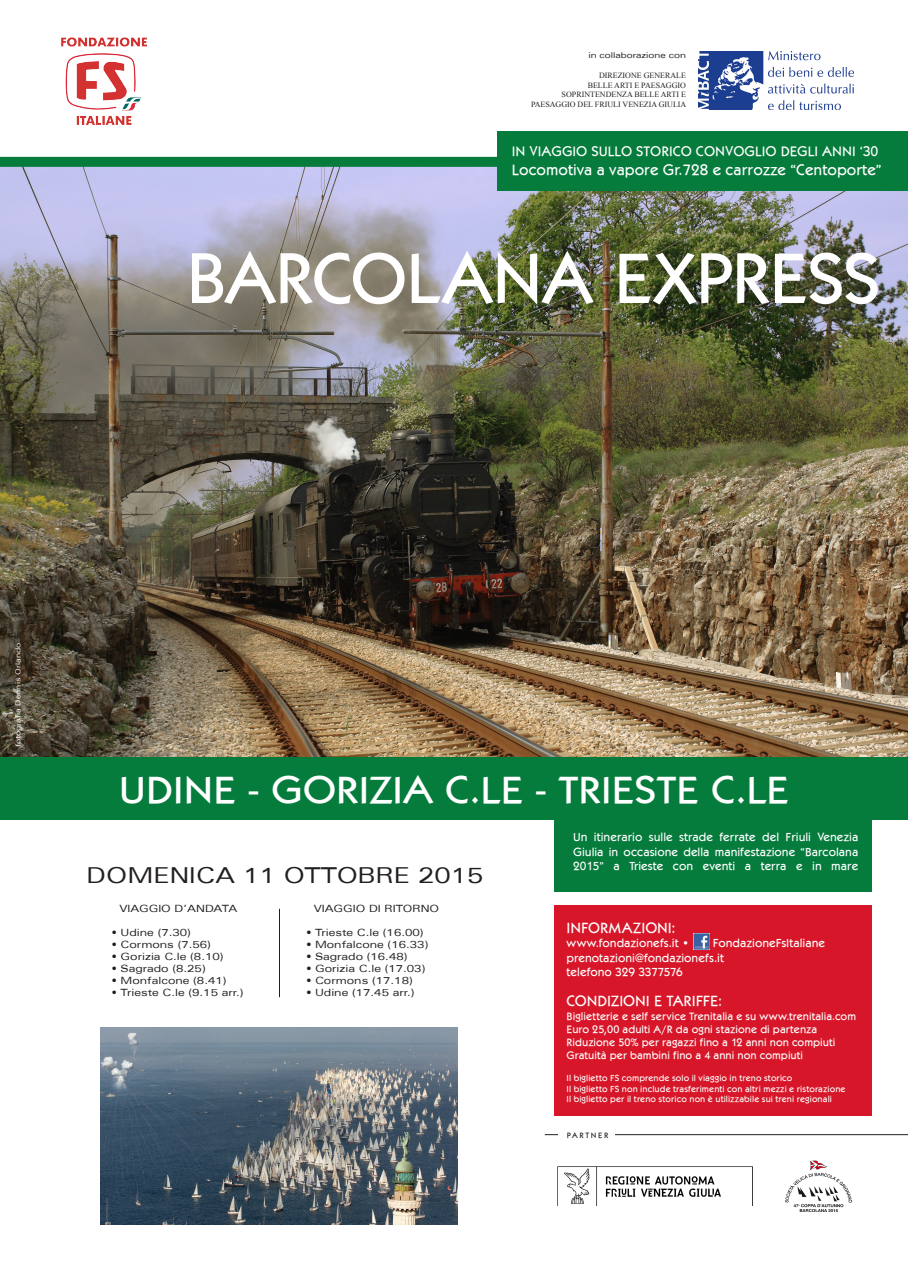
<style>
.page{position:relative;width:908px;height:1276px;background:#fff}
.page>*{position:absolute;margin:0;border:0;box-sizing:border-box;transform-origin:0 0}
.t1{font:73px "Kabob";letter-spacing:-.02em;color:#fff}
.t2{font:39px "Kabob";letter-spacing:-.01em;color:#fff;scale:1.1 1}
.t3{font:expanded 22px "Univers 53";color:#231f20}
.t4{font:15.5px "Kabob";color:#fff}
.t5{font:15.3px "Kabob";letter-spacing:-.005em;color:#fff}
.t6{font:14.2px "Kabob";color:#fff}
.t7{font:12px/14.4px "Kabob";color:#fff;text-align:justify}
.t8{font:11px "Kabob";color:#fff}
.t9{font:expanded 10px "Univers 53";color:#231f20}
.t10{font:9px "Kabob";letter-spacing:.01em;color:#fff}
.t11{font:8px "Times New Roman";color:#231f20}
.t12{font:expanded 8px "Univers 53";color:#231f20}
.t13{font:8px "Kabob";letter-spacing:.2em;color:#231f20}
.t14{font:expanded 7px "Univers 53";color:#fff}
</style>
<div class="page">
<div style="left:554px;top:803px;width:317px;height:88px;background:#057c3c"></div>
<img style="left:0;top:167px;width:907px;height:590px">
<div style="left:0;top:757px;width:907px;height:62px;background:#057c3c"></div>
<img style="left:61px;top:37px;width:86px;height:88px">
<div style="left:0;top:157px;width:907px;height:10px;background:#057c3c"></div>
<hr style="left:544px;top:1134px;width:363px;height:1px;background:#231f20">
<div style="left:557px;top:1130px;width:57px;height:9px;background:#fff"></div>
<div style="left:497px;top:131px;width:410px;height:60px;background:#057c3c"></div>
<img style="left:698px;top:52px;width:155px;height:57px">
<hr style="left:279px;top:909px;width:1px;height:88px;background:#231f20">
<img style="left:100px;top:1028px;width:357px;height:197px">
<div style="left:554px;top:905px;width:317px;height:211px;background:#d71729"></div>
<img style="left:557px;top:1166px;width:195px;height:39px">
<img style="left:693px;top:934px;width:16px;height:15px">
<img style="left:785px;top:1160px;width:66px;height:51px">
<p class="t12" style="left:588px;top:50px;width:99px">in collaborazione con</p>
<p class="t11" style="left:598px;top:70px;width:88px">DIREZIONE GENERALE</p>
<p class="t11" style="left:587px;top:80px;width:100px">BELLE ARTI E PAESAGGIO</p>
<p class="t11" style="left:561px;top:89px;width:126px">SOPRINTENDENZA BELLE ARTI E</p>
<p class="t11" style="left:530px;top:99px;width:157px">PAESAGGIO DEL FRIULI VENEZIA GIULIA</p>
<p class="t6" style="left:511px;top:143px;width:368px">IN VIAGGIO SULLO STORICO CONVOGLIO DEGLI ANNI ‘30</p>
<p class="t4" style="left:511px;top:160px;width:371px">Locomotiva a vapore Gr.728 e carrozze “Centoporte”</p>
<p class="t1" style="left:186px;top:236px;width:695px">BARCOLANA EXPRESS</p>
<p class="t14" style="left:14px;top:747px;width:106px;rotate:-90deg">fotografia Dennis Orlando</p>
<p class="t2" style="left:119px;top:767px;width:610px">UDINE - GORIZIA C.LE - TRIESTE C.LE</p>
<p class="t3" style="left:87px;top:862px;width:398px">DOMENICA 11 OTTOBRE 2015</p>
<p class="t9" style="left:119px;top:903px;width:119px">VIAGGIO D’ANDATA</p>
<p class="t9" style="left:112px;top:927px;width:80px">• Udine (7.30)</p>
<p class="t9" style="left:112px;top:939px;width:100px">• Cormons (7.56)</p>
<p class="t9" style="left:112px;top:951px;width:113px">• Gorizia C.le (8.10)</p>
<p class="t9" style="left:112px;top:963px;width:95px">• Sagrado (8.25)</p>
<p class="t9" style="left:112px;top:975px;width:116px">• Monfalcone (8.41)</p>
<p class="t9" style="left:112px;top:987px;width:133px">• Trieste C.le (9.15 arr.)</p>
<p class="t9" style="left:313px;top:903px;width:127px">VIAGGIO DI RITORNO</p>
<p class="t9" style="left:306px;top:927px;width:119px">• Trieste C.le (16.00)</p>
<p class="t9" style="left:306px;top:939px;width:123px">• Monfalcone (16.33)</p>
<p class="t9" style="left:306px;top:951px;width:103px">• Sagrado (16.48)</p>
<p class="t9" style="left:306px;top:963px;width:120px">• Gorizia C.le (17.03)</p>
<p class="t9" style="left:306px;top:975px;width:108px">• Cormons (17.18)</p>
<p class="t9" style="left:306px;top:987px;width:110px">• Udine (17.45 arr.)</p>
<p class="t7" style="left:573px;top:830px;width:286px">Un itinerario sulle strade ferrate del Friuli Venezia Giulia in occasione della manifestazione “Barcolana 2015” a Trieste con eventi a terra e in mare</p>
<p class="t5" style="left:566px;top:919px;width:110px">INFORMAZIONI:</p>
<p class="t7" style="left:566px;top:936px;width:124px">www.fondazionefs.it •</p>
<p class="t7" style="left:712px;top:936px;width:114px">FondazioneFsItaliane</p>
<p class="t7" style="left:566px;top:950px;width:159px">prenotazioni@fondazionefs.it</p>
<p class="t7" style="left:566px;top:964px;width:117px">telefono 329 3377576</p>
<p class="t5" style="left:566px;top:992px;width:157px">CONDIZIONI E TARIFFE:</p>
<p class="t8" style="left:566px;top:1009px;width:291px">Biglietterie e self service Trenitalia e su www.trenitalia.com</p>
<p class="t8" style="left:566px;top:1022px;width:252px">Euro 25,00 adulti A/R da ogni stazione di partenza</p>
<p class="t8" style="left:566px;top:1036px;width:270px">Riduzione 50% per ragazzi fino a 12 anni non compiuti</p>
<p class="t8" style="left:566px;top:1049px;width:238px">Gratuità per bambini fino a 4 anni non compiuti</p>
<p class="t10" style="left:566px;top:1072px;width:227px">Il biglietto FS comprende solo il viaggio in treno storico</p>
<p class="t10" style="left:566px;top:1083px;width:280px">Il biglietto FS non include trasferimenti con altri mezzi e ristorazione</p>
<p class="t10" style="left:566px;top:1094px;width:267px">Il biglietto per il treno storico non è utilizzabile sui treni regionali</p>
<p class="t13" style="left:566px;top:1130px;width:43px">PARTNER</p>
</div>
